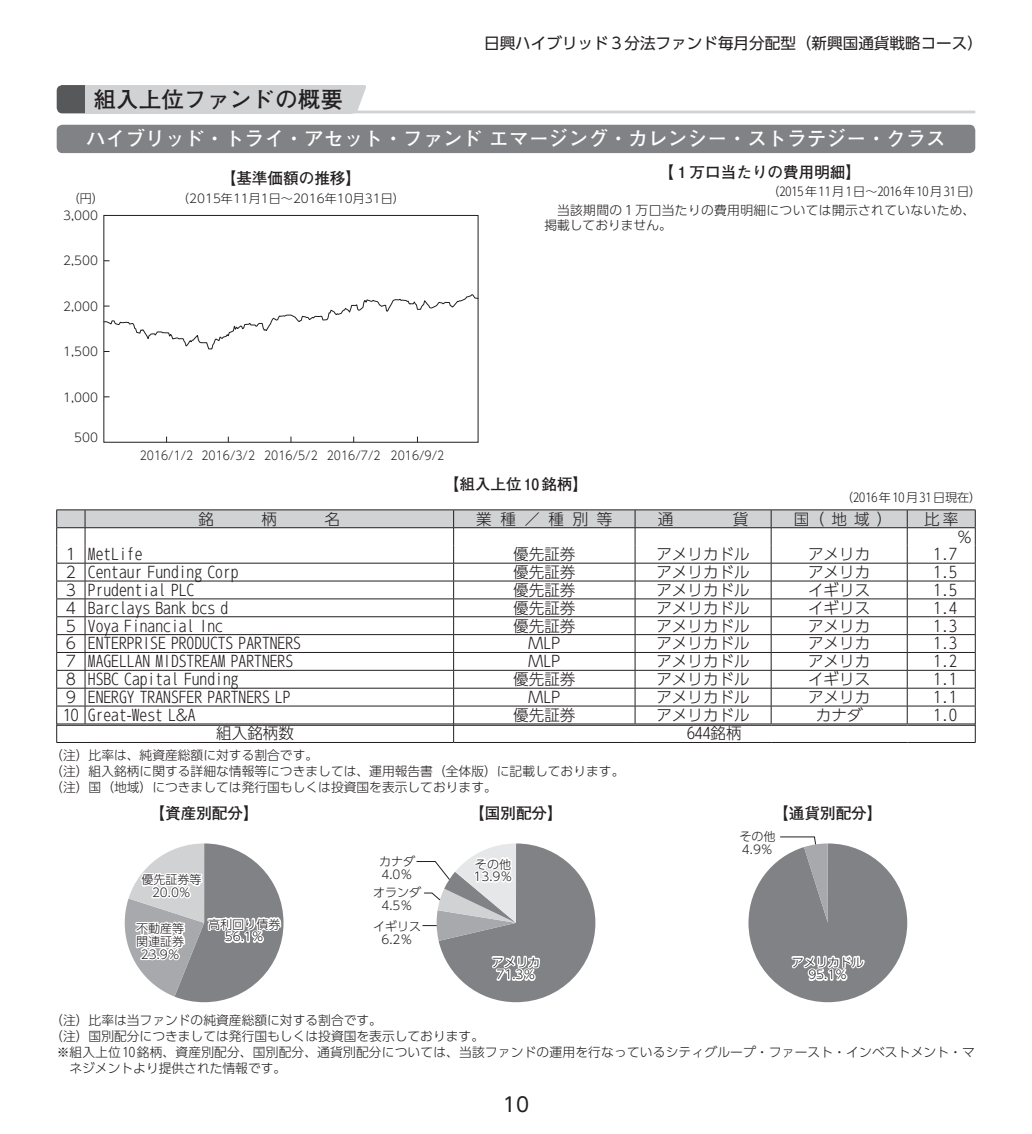
<style>
.page{position:relative;width:1032px;height:1134px;background:#fff}
.page>*{position:absolute;margin:0;border:0;box-sizing:border-box;transform-origin:0 0}
.t1{font:700 22.6px "Futo Go B101 Pro";color:#231f20}
.t2{font:700 19.8px "Futo Go B101 Pro";color:#fff}
.t3{font:19.8px "UD Shin Go Pro";color:#231f20}
.t4{font:300 15.6px/17.8px "UD Shin Go Pro";color:#231f20}
.t5{font:700 15.6px "Futo Go B101 Pro";color:#231f20}
.t6{font:15.6px "UD Shin Go Pro";color:#231f20}
.t7{font:300 12.8px/16.4px "UD Shin Go Pro";color:#231f20}
.t8{font:300 12.8px/15.6px "UD Shin Go Pro";letter-spacing:.025em;color:#231f20}
.t9{font:300 12px/12.8px "UD Shin Go Pro";color:#231f20;text-align:center}
.t10{font:300 12px "UD Shin Go Pro";color:#231f20;scale:.9 1}
.t11{font:300 12px "UD Shin Go Pro";letter-spacing:.125em;color:#231f20}
</style>
<div class="page">
<hr style="left:85px;top:111px;width:890px;height:2px;background:#d1d2d4">
<svg style="left:57px;top:85px;width:28px;height:28px"></svg>
<div style="left:85px;top:85px;width:267px;height:28px;background:#d1d2d4"></div>
<svg style="left:352px;top:85px;width:14px;height:26px"></svg>
<div style="left:57px;top:125px;width:918px;height:28px;background:#808285;border-radius:6px"></div>
<svg style="left:106px;top:294px;width:370px;height:58px"></svg>
<div style="left:104px;top:215px;width:374px;height:227px;border:1px solid #231f20"></div>
<svg style="left:56px;top:509px;width:920px;height:234px"></svg>
<svg style="left:125px;top:843px;width:159px;height:159px"></svg>
<svg style="left:416px;top:843px;width:179px;height:159px"></svg>
<svg style="left:748px;top:836px;width:159px;height:166px"></svg>
<p class="t6" style="left:484px;top:31px;width:500px">日興ハイブリッド３分法ファンド毎月分配型（新興国通貨戦略コース）</p>
<h1 class="t1" style="left:94px;top:81px;width:251px">組入上位ファンドの概要</h1>
<p class="t2" style="left:86px;top:123px;width:861px">ハイブリッド・トライ・アセット・ファンド エマージング・カレンシー・ストラテジー・クラス</p>
<p class="t9" style="left:68px;top:192px;width:38px">（円）</p>
<p class="t9" style="left:63px;top:209px;width:36px">3,000</p>
<p class="t9" style="left:63px;top:254px;width:36px">2,500</p>
<p class="t9" style="left:63px;top:299px;width:36px">2,000</p>
<p class="t9" style="left:63px;top:345px;width:36px">1,500</p>
<p class="t9" style="left:63px;top:390px;width:36px">1,000</p>
<p class="t9" style="left:74px;top:431px;width:25px">500</p>
<p class="t5" style="left:221px;top:165px;width:142px">【基準価額の推移】</p>
<p class="t5" style="left:658px;top:160px;width:204px">【1万口当たりの費用明細】</p>
<p class="t11" style="left:767px;top:182px;width:215px">（2015年11月1日～2016年10月31日）</p>
<p class="t8" style="left:544px;top:201px;width:432px;text-indent:13px">当該期間の1万口当たりの費用明細については開示されていないため、掲載しておりません。</p>
<p class="t9" style="left:177px;top:192px;width:229px">（2015年11月1日～2016年10月31日）</p>
<p class="t10" style="left:140px;top:446px;width:340px">2016/1/2 2016/3/2 2016/5/2 2016/7/2 2016/9/2</p>
<p class="t5" style="left:444px;top:472px;width:146px">【組入上位10銘柄】</p>
<p class="t9" style="left:841px;top:491px;width:142px">（2016年10月31日現在）</p>
<p class="t4" style="left:198px;top:509px;width:17px">銘</p>
<p class="t4" style="left:261px;top:509px;width:17px">柄</p>
<p class="t4" style="left:325px;top:509px;width:17px">名</p>
<p class="t4" style="left:476px;top:509px;width:138px">業種／種別等</p>
<p class="t4" style="left:658px;top:509px;width:17px">通</p>
<p class="t4" style="left:733px;top:509px;width:17px">貨</p>
<p class="t4" style="left:794px;top:509px;width:100px">国（地域）</p>
<p class="t4" style="left:957px;top:509px;width:17px;text-indent:-33px">比率％</p>
<p class="t4" style="left:63px;top:545px;width:81px">1 MetLife</p>
<p class="t4" style="left:513px;top:545px;width:64px">優先証券</p>
<p class="t4" style="left:656px;top:545px;width:95px">アメリカドル</p>
<p class="t4" style="left:808px;top:545px;width:64px">アメリカ</p>
<p class="t4" style="left:933px;top:545px;width:25px">1.7</p>
<p class="t4" style="left:63px;top:563px;width:177px">2 Centaur Funding Corp</p>
<p class="t4" style="left:513px;top:563px;width:64px">優先証券</p>
<p class="t4" style="left:656px;top:563px;width:95px">アメリカドル</p>
<p class="t4" style="left:808px;top:563px;width:64px">アメリカ</p>
<p class="t4" style="left:933px;top:563px;width:25px">1.5</p>
<p class="t4" style="left:63px;top:580px;width:133px">3 Prudential PLC</p>
<p class="t4" style="left:513px;top:580px;width:64px">優先証券</p>
<p class="t4" style="left:656px;top:580px;width:95px">アメリカドル</p>
<p class="t4" style="left:808px;top:580px;width:64px">イギリス</p>
<p class="t4" style="left:933px;top:580px;width:25px">1.5</p>
<p class="t4" style="left:63px;top:598px;width:167px">4 Barclays Bank bcs d</p>
<p class="t4" style="left:513px;top:598px;width:64px">優先証券</p>
<p class="t4" style="left:656px;top:598px;width:95px">アメリカドル</p>
<p class="t4" style="left:808px;top:598px;width:64px">イギリス</p>
<p class="t4" style="left:933px;top:598px;width:25px">1.4</p>
<p class="t4" style="left:63px;top:616px;width:161px">5 Voya Financial Inc</p>
<p class="t4" style="left:513px;top:616px;width:64px">優先証券</p>
<p class="t4" style="left:656px;top:616px;width:95px">アメリカドル</p>
<p class="t4" style="left:808px;top:616px;width:64px">アメリカ</p>
<p class="t4" style="left:933px;top:616px;width:25px">1.3</p>
<p class="t4" style="left:63px;top:634px;width:239px">6 ENTERPRISE PRODUCTS PARTNERS</p>
<p class="t4" style="left:528px;top:634px;width:34px">MLP</p>
<p class="t4" style="left:656px;top:634px;width:95px">アメリカドル</p>
<p class="t4" style="left:808px;top:634px;width:64px">アメリカ</p>
<p class="t4" style="left:933px;top:634px;width:25px">1.3</p>
<p class="t4" style="left:63px;top:652px;width:232px">7 MAGELLAN MIDSTREAM PARTNERS</p>
<p class="t4" style="left:528px;top:652px;width:34px">MLP</p>
<p class="t4" style="left:656px;top:652px;width:95px">アメリカドル</p>
<p class="t4" style="left:808px;top:652px;width:64px">アメリカ</p>
<p class="t4" style="left:933px;top:652px;width:25px">1.2</p>
<p class="t4" style="left:63px;top:670px;width:177px">8 HSBC Capital Funding</p>
<p class="t4" style="left:513px;top:670px;width:64px">優先証券</p>
<p class="t4" style="left:656px;top:670px;width:95px">アメリカドル</p>
<p class="t4" style="left:808px;top:670px;width:64px">イギリス</p>
<p class="t4" style="left:933px;top:670px;width:25px">1.1</p>
<p class="t4" style="left:63px;top:688px;width:229px">9 ENERGY TRANSFER PARTNERS LP</p>
<p class="t4" style="left:528px;top:688px;width:34px">MLP</p>
<p class="t4" style="left:656px;top:688px;width:95px">アメリカドル</p>
<p class="t4" style="left:808px;top:688px;width:64px">アメリカ</p>
<p class="t4" style="left:933px;top:688px;width:25px">1.1</p>
<p class="t4" style="left:63px;top:705px;width:134px">10 Great-West L&amp;A</p>
<p class="t4" style="left:513px;top:705px;width:64px">優先証券</p>
<p class="t4" style="left:656px;top:705px;width:95px">アメリカドル</p>
<p class="t4" style="left:816px;top:705px;width:48px">カナダ</p>
<p class="t4" style="left:933px;top:705px;width:25px">1.0</p>
<p class="t4" style="left:216px;top:724px;width:79px">組入銘柄数</p>
<p class="t4" style="left:687px;top:724px;width:56px">644銘柄</p>
<p class="t7" style="left:50px;top:746px;width:576px">（注）比率は、純資産総額に対する割合です。<br>（注）組入銘柄に関する詳細な情報等につきましては、運用報告書（全体版）に記載しております。（注）国（地域）につきましては発行国もしくは投資国を表示しております。</p>
<p class="t5" style="left:150px;top:800px;width:111px">【資産別配分】</p>
<p class="t5" style="left:469px;top:800px;width:95px">【国別配分】</p>
<p class="t9" style="left:473px;top:857px;width:40px;text-align:left">その他<br>13.9％</p>
<p class="t5" style="left:773px;top:800px;width:111px">【通貨別配分】</p>
<p class="t9" style="left:739px;top:830px;width:38px;text-align:left">その他<br>4.9％</p>
<p class="t9" style="left:379px;top:854px;width:38px;text-align:left">カナダ<br>4.0％</p>
<p class="t9" style="left:373px;top:886px;width:50px">オランダ<br>4.5％</p>
<p class="t9" style="left:373px;top:919px;width:50px">イギリス<br>6.2％</p>
<p class="t9" style="left:141px;top:873px;width:62px">優先証券等<br>20.0％</p>
<p class="t9" style="left:136px;top:922px;width:50px">不動産等関連証券<br>23.9％</p>
<p class="t9" style="left:208px;top:917px;width:74px">高利回り債券<br>56.1％</p>
<p class="t9" style="left:792px;top:955px;width:74px">アメリカドル<br>95.1％</p>
<p class="t9" style="left:492px;top:955px;width:50px">アメリカ<br>71.3％</p>
<p class="t7" style="left:50px;top:1011px;width:333px">（注）比率は当ファンドの純資産総額に対する割合です。</p>
<p class="t7" style="left:50px;top:1027px;width:435px">（注）国別配分につきましては発行国もしくは投資国を表示しております。</p>
<p class="t7" style="left:57px;top:1044px;width:920px">※ 組入上位10銘柄、資産別配分、国別配分、通貨別配分については、当該ファンドの運用を行なっているシティグループ・ファースト・インベストメント・マ</p>
<p class="t7" style="left:69px;top:1059px;width:218px">ネジメントより提供された情報です。</p>
<p class="t3" style="left:503px;top:1088px;width:28px">10</p>
</div>
